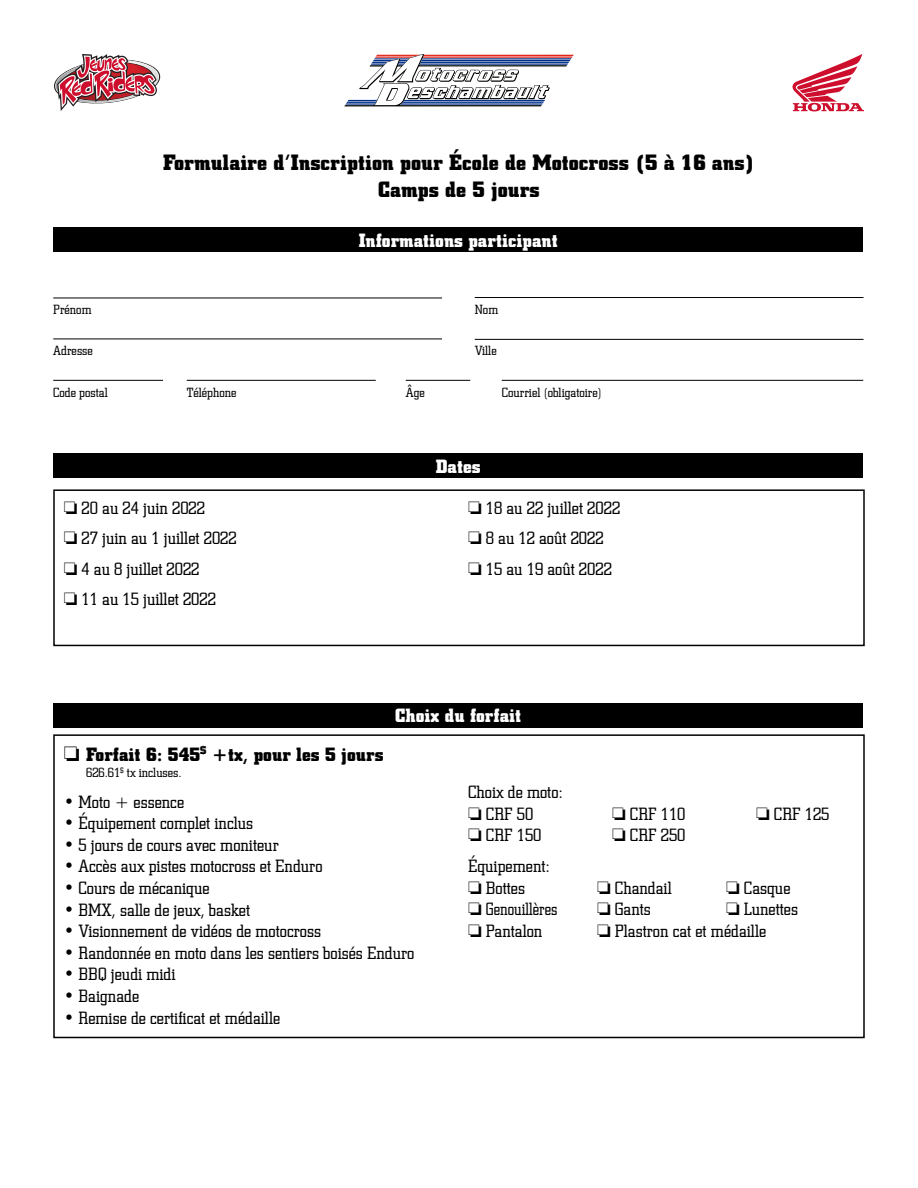
<style>
.page{position:relative;width:918px;height:1188px;background:#fff}
.page>*{position:absolute;margin:0;border:0;box-sizing:border-box;transform-origin:0 0}
.t1{font:700 22.5px/27px "Square Slabserif 711 BT";color:#000;text-align:center}
.t2{font:700 19.5px "Square Slabserif 711 BT";color:#fff}
.t3{font:700 19.5px "Square Slabserif 711 BT";color:#000}
.t4{font:300 18px "Square Slabserif 711 BT";color:#000}
.t5{font:300 18px "Square Slabserif 711 BT";color:#000;scale:.9 1}
.t6{font:300 13.5px "Square Slabserif 711 BT";color:#000}
</style>
<div class="page">
<svg style="left:344px;top:54px;width:230px;height:52px"></svg>
<svg style="left:54px;top:54px;width:106px;height:57px"></svg>
<svg style="left:793px;top:54px;width:71px;height:57px"></svg>
<div style="left:53px;top:227px;width:810px;height:25px;background:#000"></div>
<hr style="left:53px;top:298px;width:389px;height:1px;background:#000">
<hr style="left:475px;top:297px;width:389px;height:1px;background:#000">
<hr style="left:53px;top:339px;width:389px;height:1px;background:#000">
<hr style="left:475px;top:339px;width:389px;height:1px;background:#000">
<hr style="left:53px;top:380px;width:110px;height:1px;background:#000">
<hr style="left:187px;top:380px;width:189px;height:1px;background:#000">
<hr style="left:406px;top:380px;width:64px;height:1px;background:#000">
<hr style="left:502px;top:380px;width:361px;height:1px;background:#000">
<div style="left:53px;top:453px;width:810px;height:25px;background:#000"></div>
<div style="left:53px;top:489px;width:812px;height:157px;border:2px solid #000"></div>
<div style="left:53px;top:703px;width:810px;height:24px;background:#000"></div>
<div style="left:53px;top:734px;width:812px;height:304px;border:2px solid #000"></div>
<p class="t1" style="left:163px;top:148px;width:593px">Formulaire d’Inscription pour École de Motocross (5 à 16 ans)<br>Camps de 5 jours</p>
<p class="t2" style="left:359px;top:228px;width:200px">Informations participant</p>
<p class="t6" style="left:53px;top:301px;width:40px">Prénom</p>
<p class="t6" style="left:475px;top:301px;width:25px">Nom</p>
<p class="t6" style="left:53px;top:342px;width:41px">Adresse</p>
<p class="t6" style="left:475px;top:342px;width:23px">Ville</p>
<p class="t6" style="left:53px;top:384px;width:56px">Code postal</p>
<p class="t6" style="left:187px;top:384px;width:51px">Téléphone</p>
<p class="t6" style="left:406px;top:384px;width:21px">Âge</p>
<p class="t6" style="left:502px;top:384px;width:102px">Courriel (obligatoire)</p>
<p class="t4" style="left:64px;top:496px;width:143px">□ 20 au 24 juin 2022</p>
<p class="t4" style="left:64px;top:527px;width:175px">□ 27 juin au 1 juillet 2022</p>
<p class="t4" style="left:64px;top:557px;width:137px">□ 4 au 8 juillet 2022</p>
<p class="t4" style="left:64px;top:588px;width:154px">□ 11 au 15 juillet 2022</p>
<p class="t2" style="left:436px;top:454px;width:46px">Dates</p>
<p class="t4" style="left:468px;top:496px;width:154px">□ 18 au 22 juillet 2022</p>
<p class="t4" style="left:468px;top:527px;width:137px">□ 8 au 12 août 2022</p>
<p class="t4" style="left:468px;top:557px;width:145px">□ 15 au 19 août 2022</p>
<p class="t2" style="left:395px;top:704px;width:128px">Choix du forfait</p>
<p class="t3" style="left:64px;top:742px;width:321px">□ Forfait 6: 545<sup>$</sup> +tx, pour les 5 jours</p>
<p class="t6" style="left:86px;top:764px;width:97px">626.61<sup>$</sup> tx incluses.</p>
<p class="t4" style="left:64px;top:790px;width:122px">• Moto + essence</p>
<p class="t4" style="left:64px;top:812px;width:191px">• Équipement complet inclus</p>
<p class="t4" style="left:64px;top:834px;width:217px">• 5 jours de cours avec moniteur</p>
<p class="t4" style="left:64px;top:855px;width:260px">• Accès aux pistes motocross et Enduro</p>
<p class="t4" style="left:64px;top:877px;width:147px">• Cours de mécanique</p>
<p class="t4" style="left:64px;top:898px;width:188px">• BMX, salle de jeux, basket</p>
<p class="t4" style="left:64px;top:920px;width:259px">• Visionnement de vidéos de motocross</p>
<p class="t4" style="left:64px;top:942px;width:352px">• Randonnée en moto dans les sentiers boisés Enduro</p>
<p class="t4" style="left:64px;top:963px;width:113px">• BBQ jeudi midi</p>
<p class="t4" style="left:64px;top:985px;width:77px">• Baignade</p>
<p class="t4" style="left:64px;top:1006px;width:218px">• Remise de certificat et médaille</p>
<p class="t4" style="left:468px;top:781px;width:97px">Choix de moto:</p>
<p class="t4" style="left:468px;top:802px;width:67px">□ CRF 50</p>
<p class="t4" style="left:612px;top:802px;width:75px">□ CRF 110</p>
<p class="t4" style="left:756px;top:802px;width:75px">□ CRF 125</p>
<p class="t4" style="left:468px;top:824px;width:75px">□ CRF 150</p>
<p class="t4" style="left:612px;top:824px;width:75px">□ CRF 250</p>
<p class="t4" style="left:468px;top:855px;width:84px">Équipement:</p>
<p class="t4" style="left:468px;top:876px;width:59px">□ Bottes</p>
<p class="t4" style="left:597px;top:876px;width:76px">□ Chandail</p>
<p class="t4" style="left:726px;top:876px;width:66px">□ Casque</p>
<p class="t5" style="left:468px;top:898px;width:101px">□ Genouillères</p>
<p class="t4" style="left:597px;top:898px;width:55px">□ Gants</p>
<p class="t4" style="left:726px;top:898px;width:74px">□ Lunettes</p>
<p class="t4" style="left:468px;top:919px;width:76px">□ Pantalon</p>
<p class="t4" style="left:597px;top:919px;width:171px">□ Plastron cat et médaille</p>
</div>
